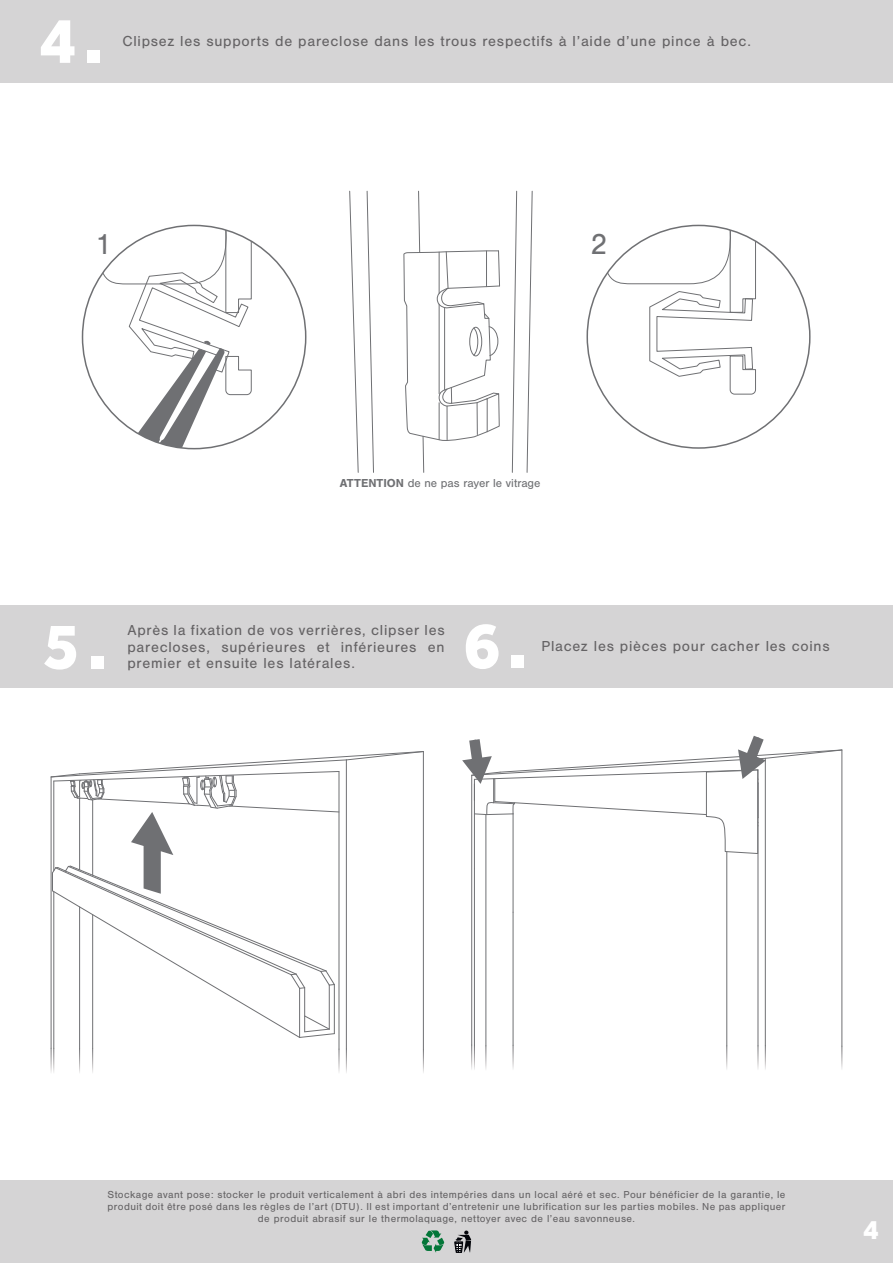
<style>
.page{position:relative;width:893px;height:1263px;background:#fff}
.page>*{position:absolute;margin:0;border:0;box-sizing:border-box;transform-origin:0 0}
.t1{font:800 67.5px "Effra";color:#fff}
.t2{font:30.15px "Nimbus San";color:#6f7073}
.t3{font:800 28.5px "Effra";color:#fff}
.t4{font:15px/16.5px "Nimbus San";letter-spacing:.05em;color:#656365;text-align:justify}
.t5{font:12px "Nimbus San";color:#6f7073}
.t6{font:10.5px/12px "Nimbus San";letter-spacing:.04em;color:#656365;text-align:center}
.s1{font-weight:700}
</style>
<div class="page">
<div style="left:0;top:0;width:893px;height:82px;background:#d5d4d5"></div>
<div style="left:0;top:606px;width:893px;height:82px;background:#d5d4d5"></div>
<svg style="left:589px;top:225px;width:167px;height:170px"></svg>
<svg style="left:83px;top:225px;width:169px;height:224px"></svg>
<svg style="left:349px;top:190px;width:10px;height:283px"></svg>
<svg style="left:366px;top:190px;width:8px;height:283px"></svg>
<svg style="left:512px;top:190px;width:5px;height:283px"></svg>
<svg style="left:526px;top:190px;width:7px;height:283px"></svg>
<svg style="left:403px;top:190px;width:97px;height:283px"></svg>
<svg style="left:423px;top:1049px;width:1px;height:24px"></svg>
<hr style="left:423px;top:751px;width:1px;height:298px;background:#6f7073">
<svg style="left:346px;top:1049px;width:1px;height:24px"></svg>
<hr style="left:346px;top:760px;width:1px;height:289px;background:#6f7073">
<hr style="left:51px;top:777px;width:1px;height:271px;background:#6f7073">
<svg style="left:92px;top:1048px;width:1px;height:25px"></svg>
<hr style="left:92px;top:915px;width:1px;height:133px;background:#6f7073">
<svg style="left:339px;top:1049px;width:1px;height:23px"></svg>
<hr style="left:339px;top:771px;width:1px;height:278px;background:#6f7073">
<svg style="left:51px;top:1048px;width:3px;height:25px"></svg>
<hr style="left:53px;top:891px;width:1px;height:157px;background:#6f7073">
<svg style="left:79px;top:1049px;width:1px;height:24px"></svg>
<hr style="left:79px;top:907px;width:1px;height:142px;background:#6f7073">
<svg style="left:50px;top:751px;width:374px;height:287px"></svg>
<svg style="left:841px;top:1046px;width:1px;height:23px"></svg>
<hr style="left:841px;top:750px;width:1px;height:296px;background:#6f7073">
<svg style="left:765px;top:1046px;width:1px;height:23px"></svg>
<hr style="left:765px;top:758px;width:1px;height:288px;background:#6f7073">
<hr style="left:471px;top:775px;width:1px;height:270px;background:#6f7073">
<svg style="left:513px;top:1045px;width:1px;height:24px"></svg>
<hr style="left:513px;top:912px;width:1px;height:133px;background:#6f7073">
<hr style="left:513px;top:814px;width:1px;height:98px;background:#6f7073">
<svg style="left:758px;top:1046px;width:1px;height:23px"></svg>
<svg style="left:726px;top:1046px;width:1px;height:23px"></svg>
<hr style="left:758px;top:770px;width:1px;height:276px;background:#6f7073">
<svg style="left:471px;top:1045px;width:4px;height:25px"></svg>
<hr style="left:474px;top:868px;width:1px;height:177px;background:#6f7073">
<hr style="left:474px;top:779px;width:1px;height:89px;background:#6f7073">
<svg style="left:485px;top:1046px;width:1px;height:23px"></svg>
<hr style="left:485px;top:814px;width:1px;height:232px;background:#6f7073">
<hr style="left:726px;top:816px;width:1px;height:230px;background:#6f7073">
<svg style="left:462px;top:736px;width:381px;height:118px"></svg>
<div style="left:0;top:1181px;width:893px;height:82px;background:#d5d4d5"></div>
<svg style="left:421px;top:1230px;width:24px;height:23px"></svg>
<svg style="left:454px;top:1230px;width:17px;height:23px"></svg>
<h1 class="t1" style="left:39px;top:0;width:66px">4.</h1>
<h3 class="t4" style="left:122px;top:33px;width:630px">Clipsez les supports de pareclose dans les trous respectifs à l’aide d’une pince à bec.</h3>
<h2 class="t2" style="left:96px;top:228px;width:18px">1</h2>
<h2 class="t2" style="left:591px;top:228px;width:18px">2</h2>
<p class="t5" style="left:340px;top:477px;width:202px"><span class="s1">ATTENTION</span> de ne pas rayer le vitrage</p>
<h1 class="t1" style="left:43px;top:606px;width:66px">5.</h1>
<h3 class="t4" style="left:127px;top:622px;width:319px">Après la fixation de vos verrières, clipser les parecloses, supérieures et inférieures en premier et ensuite les latérales.</h3>
<h1 class="t1" style="left:463px;top:605px;width:66px">6.</h1>
<h3 class="t4" style="left:541px;top:638px;width:290px">Placez les pièces pour cacher les coins</h3>
<p class="t6" style="left:108px;top:1189px;width:679px">Stockage avant pose: stocker le produit verticalement à abri des intempéries dans un local aéré et sec. Pour bénéficier de la garantie, le produit doit être posé dans les règles de l’art (DTU). Il est important d’entretenir une lubrification sur les parties mobiles. Ne pas appliquer de produit abrasif sur le thermolaquage, nettoyer avec de l’eau savonneuse.</p>
<h3 class="t3" style="left:863px;top:1213px;width:17px">745</h3>
</div>
